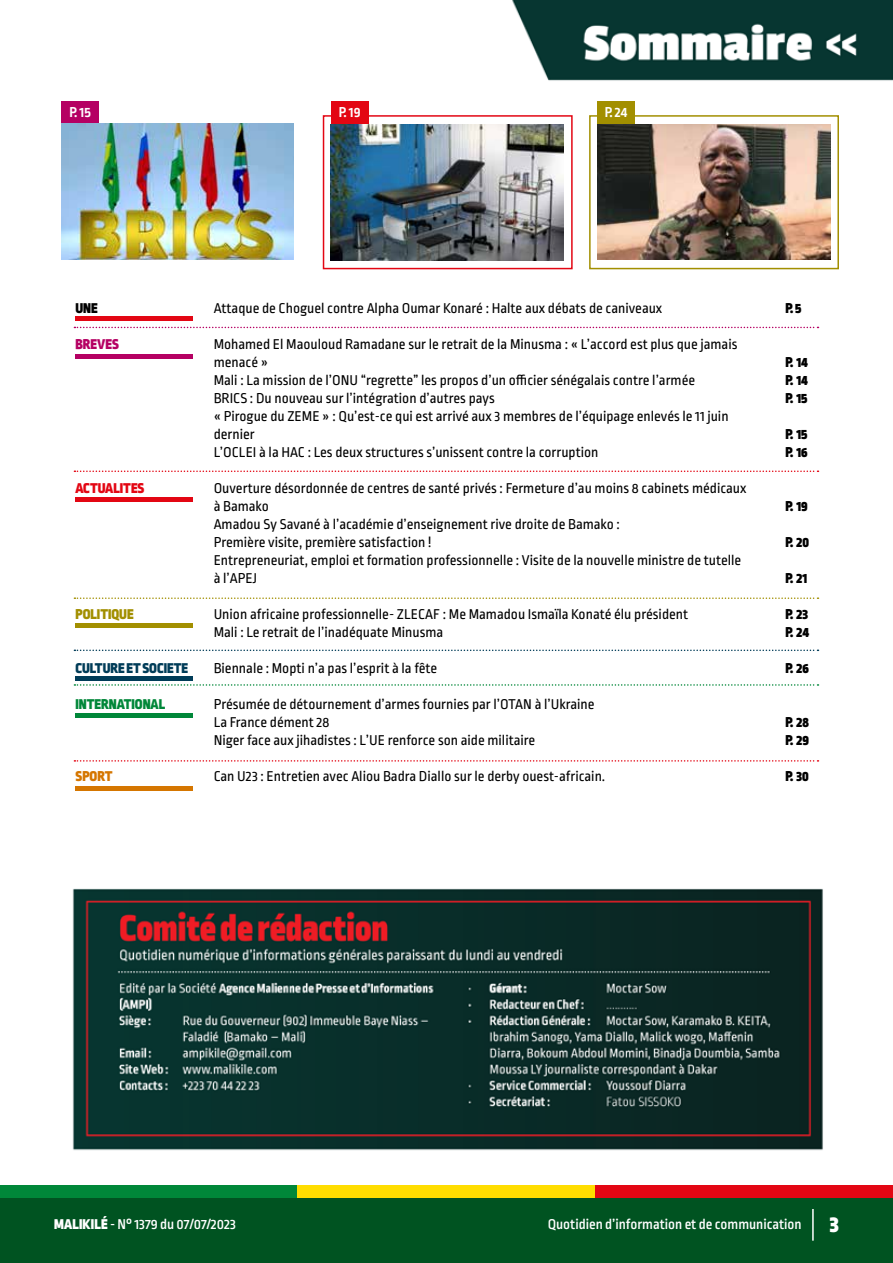
<style>
.page{position:relative;width:893px;height:1263px;background:#fff}
.page>*{position:absolute;margin:0;border:0;box-sizing:border-box;transform-origin:0 0}
.t1{font:15px/18px "Ropa Sans Pro";color:#000}
.t2{font:500 15px "Ropa Sans Pro";color:#fff}
.t3{font:900 15px/18px "Ropa Sans Pro";color:#000}
.t4{font:900 15px "Ropa Sans Pro";color:#003c58}
.t5{font:900 15px "Ropa Sans Pro";color:#008739}
.t6{font:700 15px "Ropa Sans Pro";color:#fff}
.t7{font:900 15px "Ropa Sans Pro";color:#e30613}
.t8{font:900 15px "Ropa Sans Pro";color:#a28f00}
.t9{font:900 15px "Ropa Sans Pro";color:#b50063}
.t10{font:900 15px "Ropa Sans Pro";color:#d57600}
.s1{font-weight:900}
.s2{font-weight:900;font-size:24px}
</style>
<div class="page">
<div style="left:0;top:1184px;width:298px;height:17px;background:#008739"></div>
<div style="left:298px;top:1184px;width:297px;height:17px;background:#fd0"></div>
<div style="left:595px;top:1184px;width:298px;height:17px;background:#e30613"></div>
<div style="left:0;top:1198px;width:893px;height:65px;background:#005321"></div>
<hr style="left:812px;top:1209px;width:2px;height:32px;background:#fff">
<img style="left:61px;top:0;width:832px;height:1151px">
<div style="left:323px;top:115px;width:250px;height:154px;border:2px solid #e30613"></div>
<div style="left:589px;top:115px;width:250px;height:154px;border:2px solid #a28f00"></div>
<div style="left:61px;top:101px;width:38px;height:23px;background:#b50063"></div>
<div style="left:331px;top:101px;width:37px;height:23px;background:#e30613"></div>
<div style="left:597px;top:101px;width:38px;height:23px;background:#a28f00"></div>
<svg style="left:74px;top:327px;width:744px;height:1px"></svg>
<div style="left:75px;top:354px;width:118px;height:5px;background:#b50063"></div>
<svg style="left:74px;top:470px;width:744px;height:2px"></svg>
<div style="left:75px;top:497px;width:118px;height:5px;background:#e30613"></div>
<svg style="left:74px;top:597px;width:744px;height:2px"></svg>
<div style="left:75px;top:623px;width:118px;height:5px;background:#a28f00"></div>
<svg style="left:74px;top:649px;width:744px;height:2px"></svg>
<div style="left:75px;top:676px;width:118px;height:5px;background:#003c58"></div>
<svg style="left:74px;top:684px;width:744px;height:2px"></svg>
<div style="left:75px;top:713px;width:118px;height:5px;background:#008739"></div>
<svg style="left:74px;top:760px;width:744px;height:2px"></svg>
<div style="left:75px;top:786px;width:118px;height:5px;background:#d57600"></div>
<div style="left:75px;top:316px;width:118px;height:5px;background:#e30613"></div>
<img style="left:62px;top:124px;width:231px;height:135px">
<img style="left:331px;top:124px;width:232px;height:136px">
<img style="left:598px;top:124px;width:233px;height:136px">
<p class="t6" style="left:69px;top:104px;width:23px">P. 15</p>
<p class="t6" style="left:339px;top:104px;width:23px">P. 19</p>
<p class="t6" style="left:605px;top:104px;width:24px">P. 24</p>
<p class="t3" style="left:75px;top:300px;width:24px">UNE</p>
<p class="t9" style="left:75px;top:335px;width:45px">BREVES</p>
<p class="t7" style="left:75px;top:479px;width:71px">ACTUALITES</p>
<p class="t8" style="left:75px;top:605px;width:60px">POLITIQUE</p>
<p class="t4" style="left:75px;top:659px;width:114px">CULTURE ET SOCIETE</p>
<p class="t5" style="left:75px;top:695px;width:91px">INTERNATIONAL</p>
<p class="t10" style="left:75px;top:767px;width:39px">SPORT</p>
<p class="t1" style="left:214px;top:300px;width:450px">Attaque de Choguel contre Alpha Oumar Konaré : Halte aux débats de caniveaux</p>
<p class="t1" style="left:214px;top:336px;width:525px">Mohamed El Maouloud Ramadane sur le retrait de la Minusma : « L’accord est plus que jamais menacé »<br>Mali : La mission de l’ONU “regrette” les propos d’un officier sénégalais contre l’armée<br>BRICS : Du nouveau sur l’intégration d’autres pays<br>« Pirogue du ZEME » : Qu’est-ce qui est arrivé aux 3 membres de l’équipage enlevés le 11 juin dernier<br>L’OCLEI à la HAC : Les deux structures s’unissent contre la corruption</p>
<p class="t1" style="left:214px;top:480px;width:534px">Ouverture désordonnée de centres de santé privés : Fermeture d’au moins 8 cabinets médicaux à Bamako<br>Amadou Sy Savané à l’académie d’enseignement rive droite de Bamako :<br>Première visite, première satisfaction !<br>Entrepreneuriat, emploi et formation professionnelle : Visite de la nouvelle ministre de tutelle à l’APEJ</p>
<p class="t1" style="left:214px;top:606px;width:476px">Union africaine professionnelle- ZLECAF : Me Mamadou Ismaïla Konaté élu président<br>Mali : Le retrait de l’inadéquate Minusma</p>
<p class="t1" style="left:214px;top:660px;width:225px">Biennale : Mopti n’a pas l’esprit à la fête</p>
<p class="t1" style="left:214px;top:696px;width:382px">Présumée de détournement d’armes fournies par l’OTAN à l’Ukraine<br>La France dément 28<br>Niger face aux jihadistes : L’UE renforce son aide militaire</p>
<p class="t1" style="left:214px;top:768px;width:393px">Can U23 : Entretien avec Aliou Badra Diallo sur le derby ouest-africain.</p>
<p class="t3" style="left:786px;top:300px;width:17px">P. 5</p>
<p class="t3" style="left:786px;top:354px;width:24px;text-align:justify">P. 14<br>P. 14<br>P. 15</p>
<p class="t3" style="left:786px;top:426px;width:24px">P. 15<br>P. 16</p>
<p class="t3" style="left:786px;top:498px;width:24px">P. 19</p>
<p class="t3" style="left:786px;top:534px;width:25px">P. 20</p>
<p class="t3" style="left:786px;top:570px;width:23px">P. 21</p>
<p class="t3" style="left:786px;top:606px;width:25px">P. 23<br>P. 24</p>
<p class="t3" style="left:786px;top:660px;width:25px">P. 26</p>
<p class="t3" style="left:786px;top:714px;width:25px">P. 28<br>P. 29</p>
<p class="t3" style="left:786px;top:768px;width:25px">P. 30</p>
<p class="t2" style="left:54px;top:1216px;width:183px"><span class="s1">MALIKILÉ</span> - N° 1379 du 07/07/2023</p>
<p class="t2" style="left:548px;top:1216px;width:292px">Quotidien d’information et de communication <span class="s2">3</span></p>
</div>
